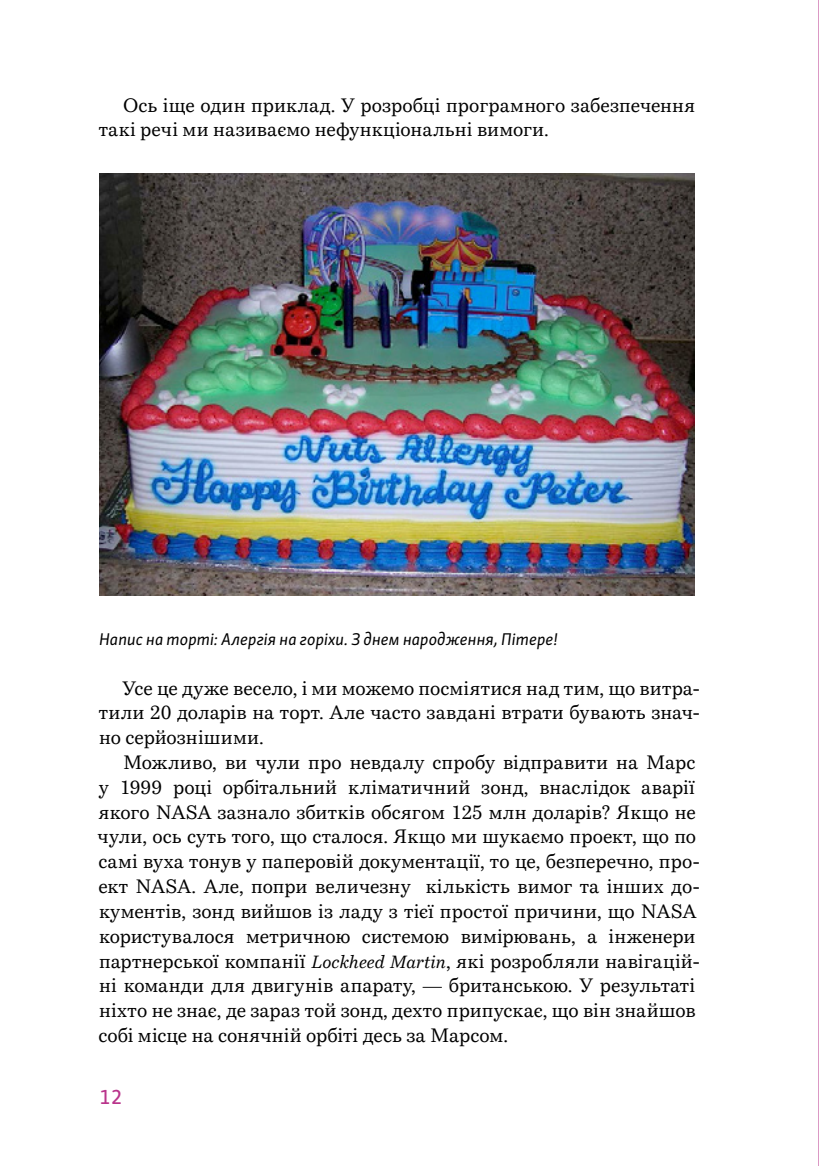
<style>
.page{position:relative;width:819px;height:1166px;background:#fff}
.page>*{position:absolute;margin:0;border:0;box-sizing:border-box;transform-origin:0 0}
.t1{font:21px "Skolar Sans PE Me";color:#b9348b}
.Main{font:19.25px/24.8px "Bressay";letter-spacing:.005em;color:#000}
.t2{font:italic 17.5px "Skolar Sans PE";color:#000}
.s1{font-style:italic;font-size:17.5px}
</style>
<div class="page">
<img style="left:99px;top:174px;width:595px;height:421px">
<hr style="left:818px;top:0;width:1px;height:1166px;background:#b9348b">
<p class="Main" style="left:99px;top:94px;width:598px;text-indent:24px">Ось іще один приклад. У розробці програмного забезпечення такі речі ми називаємо нефункціональні вимоги.</p>
<p class="t2" style="left:99px;top:626px;width:460px">Напис на торті: Алергія на горіхи. З днем народження, Пітере!</p>
<p class="Main" style="left:99px;top:677px;width:602px;text-align:justify;text-indent:24px">Усе це дуже весело, і ми можемо посміятися над тим, що витра&shy;тили 20 доларів на торт. Але часто завдані втрати бувають знач&shy;но серйознішими.</p>
<p class="Main" style="left:98px;top:751px;width:603px;text-indent:25px">Можливо, ви чули про невдалу спробу відправити на Марс у 1999 році орбітальний кліматичний зонд, внаслідок аварії якого NASA зазнало збитків обсягом 125 млн доларів? Якщо не чули, ось суть того, що сталося. Якщо ми шукаємо проект, що по самі вуха тонув у паперовій документації, то це, безперечно, про&shy;ект NASA. Але, попри величезну кількість вимог та інших до&shy;кументів, зонд вийшов із ладу з тієї простої причини, що NASA користувалося метричною системою вимірювань, а інженери партнерської компанії <span class="s1">Lockheed Martin</span>, які розробляли навігацій&shy;ні команди для двигунів апарату, — британською. У результаті ніхто не знає, де зараз той зонд, дехто припускає, що він знайшов собі місце на сонячній орбіті десь за Марсом.</p>
<p class="t1" style="left:99px;top:1080px;width:25px">12</p>
</div>
